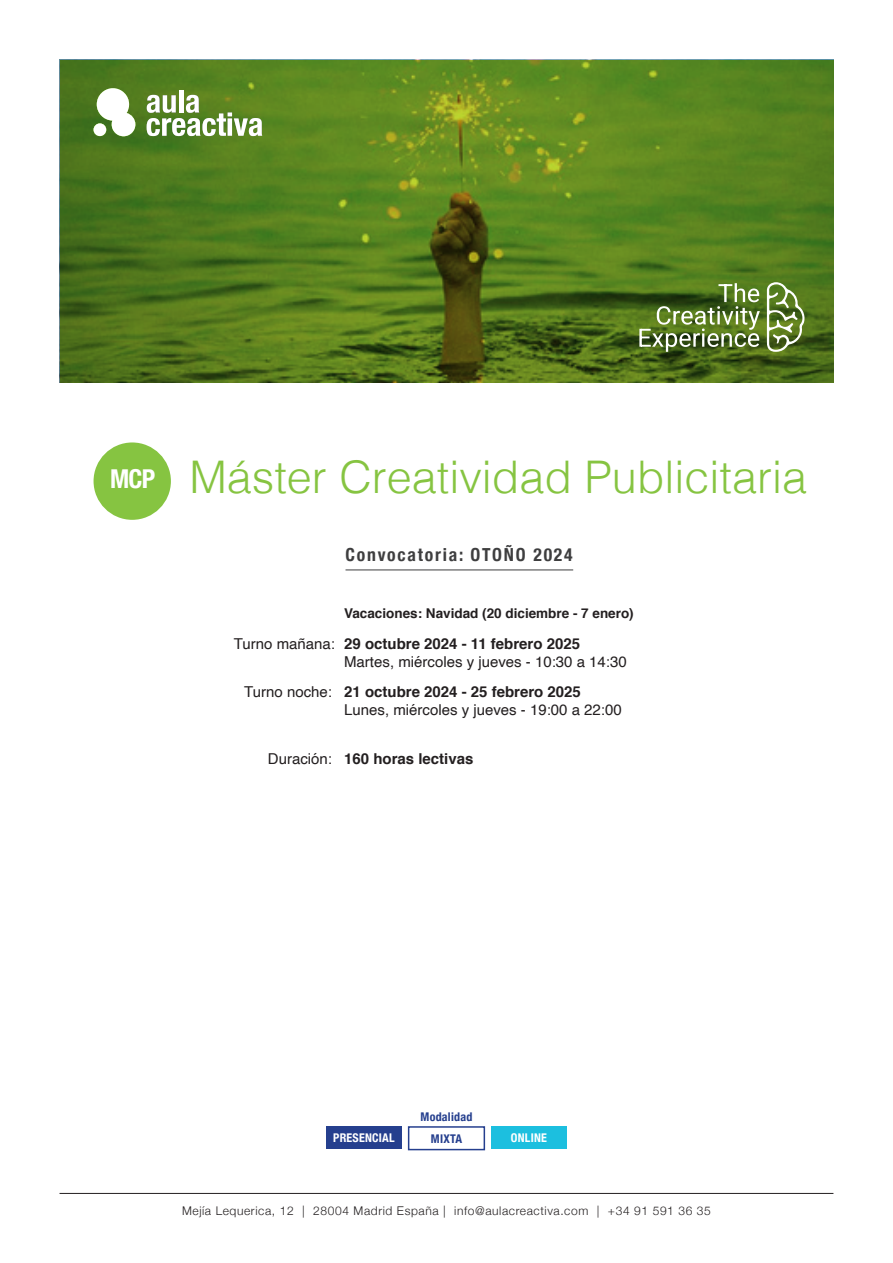
<style>
.page{position:relative;width:893px;height:1263px;background:#fff}
.page>*{position:absolute;margin:0;border:0;box-sizing:border-box;transform-origin:0 0}
.t1{font:300 45px "Helvetica";color:#86c441}
.subtítulo{font:700 condensed 25.95px "Helvetica Neue";color:#fff}
.t2{font:700 condensed 18px "Helvetica Neue";letter-spacing:.1em;color:#3e3e3f}
.texto{font:15px/18px "Helvetica";color:#231f20}
.texto_1{font:700 15px "Helvetica";color:#231f20}
.texto-2{font:700 13.5px "Helvetica";color:#231f20}
.t3{font:300 12px "Helvetica Neue";letter-spacing:.05em;color:#231f20}
.t4{font:700 condensed 12px "Helvetica Neue";letter-spacing:.02em;color:#fff}
.t5{font:700 condensed 12px "Helvetica Neue";letter-spacing:.02em;color:#253f8e}
.s1{font-weight:700}
.s2{font-weight:400}
</style>
<div class="page">
<div style="left:326px;top:1126px;width:76px;height:23px;background:#253f8e"></div>
<div style="left:408px;top:1126px;width:77px;height:24px;border:2px solid #253f8e"></div>
<div style="left:491px;top:1126px;width:76px;height:23px;background:#1cbfdf"></div>
<hr style="left:60px;top:1193px;width:773px;height:1px;background:#231f20">
<hr style="left:345px;top:569px;width:228px;height:1px;background:#3e3e3f">
<div style="left:94px;top:442px;width:77px;height:78px;background:#86c441;border-radius:50%"></div>
<svg style="left:60px;top:60px;width:773px;height:322px;background:#567c1d"></svg>
<hr style="left:179px;top:90px;width:4px;height:23px;background:#fff">
<svg style="left:147px;top:95px;width:115px;height:41px"></svg>
<svg style="left:97px;top:88px;width:38px;height:48px"></svg>
<div style="left:94px;top:123px;width:12px;height:13px;background:#fff;border-radius:50%"></div>
<hr style="left:639px;top:329px;width:3px;height:18px;background:#fff">
<svg style="left:641px;top:283px;width:119px;height:69px;background:#688342"></svg>
<svg style="left:767px;top:282px;width:38px;height:70px"></svg>
<p class="subtítulo" style="left:110px;top:457px;width:47px">MCP</p>
<p class="t1" style="left:189px;top:439px;width:619px">Máster Creatividad Publicitaria</p>
<p class="t2" style="left:345px;top:540px;width:229px">Convocatoria: OTOÑO 2024</p>
<p class="texto-2" style="left:344px;top:602px;width:291px">Vacaciones: Navidad (20 diciembre - 7 enero)</p>
<p class="texto" style="left:344px;top:635px;width:284px;text-indent:-110px">Turno mañana: <span class="s1">29 octubre 2024 - 11 febrero 2025<br></span>Martes, miércoles y jueves - 10:30 a 14:30</p>
<p class="texto" style="left:344px;top:683px;width:279px;text-indent:-100px">Turno noche: <span class="s1">21 octubre 2024 - 25 febrero 2025<br></span>Lunes, miércoles y jueves - 19:00 a 22:00</p>
<p class="texto_1" style="left:268px;top:747px;width:207px"><span class="s2">Duración:</span> 160 horas lectivas</p>
<p class="t5" style="left:421px;top:1107px;width:53px">Modalidad</p>
<p class="t4" style="left:333px;top:1127px;width:63px">PRESENCIAL</p>
<p class="t5" style="left:431px;top:1128px;width:33px">MIXTA</p>
<p class="t4" style="left:511px;top:1127px;width:38px">ONLINE</p>
<p class="t3" style="left:182px;top:1201px;width:530px">Mejía Lequerica, 12 | 28004 Madrid España | info@aulacreactiva.com | +34 91 591 36 35</p>
</div>
